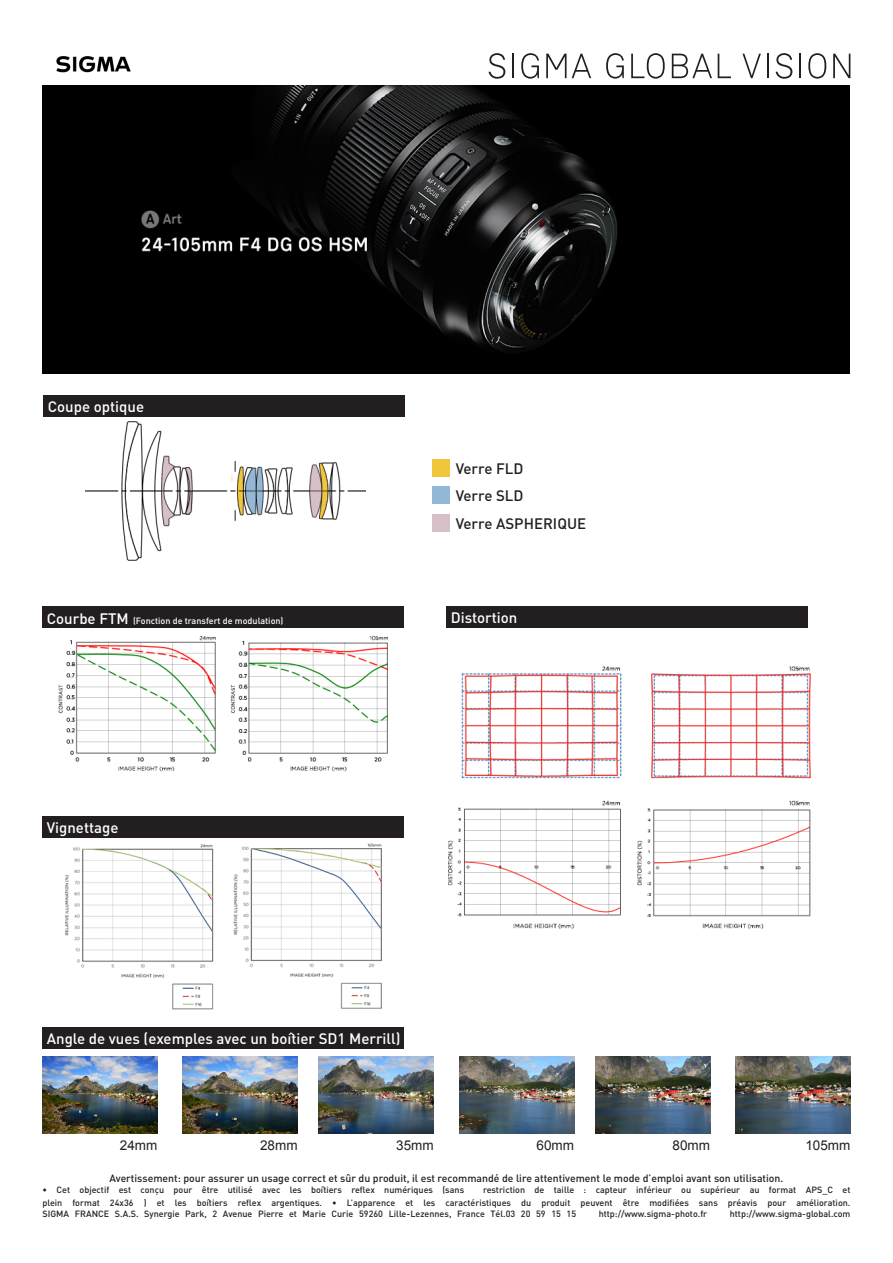
<style>
.page{position:relative;width:893px;height:1263px;background:#fff}
.page>*{position:absolute;margin:0;border:0;box-sizing:border-box;transform-origin:0 0}
.t1{font:500 15px "DIN";color:#fff}
.t2{font:500 15px "DIN";color:#231f20}
.t3{font:13.5px "Arial";color:#231f20}
.t4{font:500 10.5px "DIN";color:#231f20}
.t5{font:500 9px/12.6px "DIN";color:#231f20;text-align:right}
.t6{font:500 9px "DIN";color:#fff}
.s1{font-size:15px}
</style>
<div class="page">
<img style="left:56px;top:56px;width:75px;height:17px">
<svg style="left:489px;top:53px;width:16px;height:26px"></svg>
<svg style="left:776px;top:53px;width:16px;height:26px"></svg>
<svg style="left:672px;top:54px;width:40px;height:24px"></svg>
<svg style="left:521px;top:53px;width:18px;height:26px"></svg>
<svg style="left:606px;top:53px;width:18px;height:26px"></svg>
<hr style="left:512px;top:54px;width:2px;height:24px;background:#231f20">
<hr style="left:767px;top:54px;width:2px;height:24px;background:#231f20">
<hr style="left:799px;top:54px;width:2px;height:24px;background:#231f20">
<svg style="left:718px;top:54px;width:13px;height:24px"></svg>
<svg style="left:546px;top:54px;width:45px;height:24px"></svg>
<svg style="left:833px;top:54px;width:17px;height:24px"></svg>
<svg style="left:631px;top:53px;width:34px;height:26px"></svg>
<svg style="left:808px;top:53px;width:18px;height:26px"></svg>
<svg style="left:742px;top:54px;width:19px;height:24px"></svg>
<div style="left:43px;top:85px;width:807px;height:289px;background:#000"></div>
<img style="left:141px;top:85px;width:477px;height:266px">
<div style="left:43px;top:606px;width:361px;height:21px;background:#231f20"></div>
<img style="left:59px;top:635px;width:329px;height:137px">
<div style="left:43px;top:1027px;width:361px;height:21px;background:#231f20"></div>
<img style="left:65px;top:843px;width:316px;height:166px">
<div style="left:43px;top:816px;width:361px;height:22px;background:#231f20"></div>
<div style="left:446px;top:606px;width:362px;height:21px;background:#231f20"></div>
<img style="left:449px;top:666px;width:361px;height:263px">
<div style="left:432px;top:460px;width:17px;height:17px;background:#f1c63a"></div>
<div style="left:432px;top:515px;width:17px;height:17px;background:#d6bfc7"></div>
<div style="left:432px;top:486px;width:17px;height:17px;background:#93b8d5"></div>
<img style="left:85px;top:421px;width:281px;height:140px">
<div style="left:44px;top:395px;width:361px;height:22px;background:#231f20"></div>
<img style="left:43px;top:1057px;width:114px;height:76px">
<img style="left:183px;top:1057px;width:115px;height:76px">
<img style="left:319px;top:1057px;width:115px;height:76px">
<img style="left:459px;top:1057px;width:115px;height:76px">
<img style="left:595px;top:1057px;width:115px;height:76px">
<img style="left:736px;top:1057px;width:114px;height:76px">
<p class="t1" style="left:48px;top:397px;width:98px">Coupe optique</p>
<p class="t6" style="left:47px;top:615px;width:238px"><span class="s1">Courbe FTM</span> (Fonction de transfert de modulation)</p>
<p class="t2" style="left:456px;top:459px;width:69px">Verre FLD</p>
<p class="t2" style="left:456px;top:486px;width:69px">Verre SLD</p>
<p class="t2" style="left:456px;top:514px;width:132px">Verre ASPHERIQUE</p>
<p class="t1" style="left:451px;top:608px;width:68px">Distortion</p>
<p class="t1" style="left:47px;top:818px;width:73px">Vignettage</p>
<p class="t1" style="left:47px;top:1029px;width:355px">Angle de vues (exemples avec un boîtier SD1 Merrill)</p>
<p class="t3" style="left:120px;top:1136px;width:39px">24mm</p>
<p class="t3" style="left:260px;top:1136px;width:39px">28mm</p>
<p class="t3" style="left:396px;top:1136px;width:39px">35mm</p>
<p class="t3" style="left:537px;top:1136px;width:39px">60mm</p>
<p class="t3" style="left:673px;top:1136px;width:39px">80mm</p>
<p class="t3" style="left:805px;top:1136px;width:47px">105mm</p>
<p class="t4" style="left:110px;top:1172px;width:675px">Avertissement: pour assurer un usage correct et sûr du produit, il est recommandé de lire attentivement le mode d’emploi avant son utilisation.</p>
<p class="t5" style="left:43px;top:1183px;width:423px">• Cet objectif est conçu pour être utilisé avec les boîtiers reflex numériques (sans</p>
<p class="t5" style="left:43px;top:1183px;width:809px">restriction de taille : capteur inférieur ou supérieur au format APS_C et<br>plein format 24x36 ) et les boîtiers reflex argentiques. • L’apparence et les caractéristiques du produit peuvent être modifiées sans préavis pour amélioration.</p>
<p class="t5" style="left:43px;top:1207px;width:535px">SIGMA FRANCE S.A.S. Synergie Park, 2 Avenue Pierre et Marie Curie 59260 Lille-Lezennes, France Tél.03 20 59 15 15</p>
<p class="t5" style="left:599px;top:1207px;width:110px">http://www.sigma-photo.fr</p>
<p class="t5" style="left:730px;top:1207px;width:122px">http://www.sigma-global.com</p>
</div>
